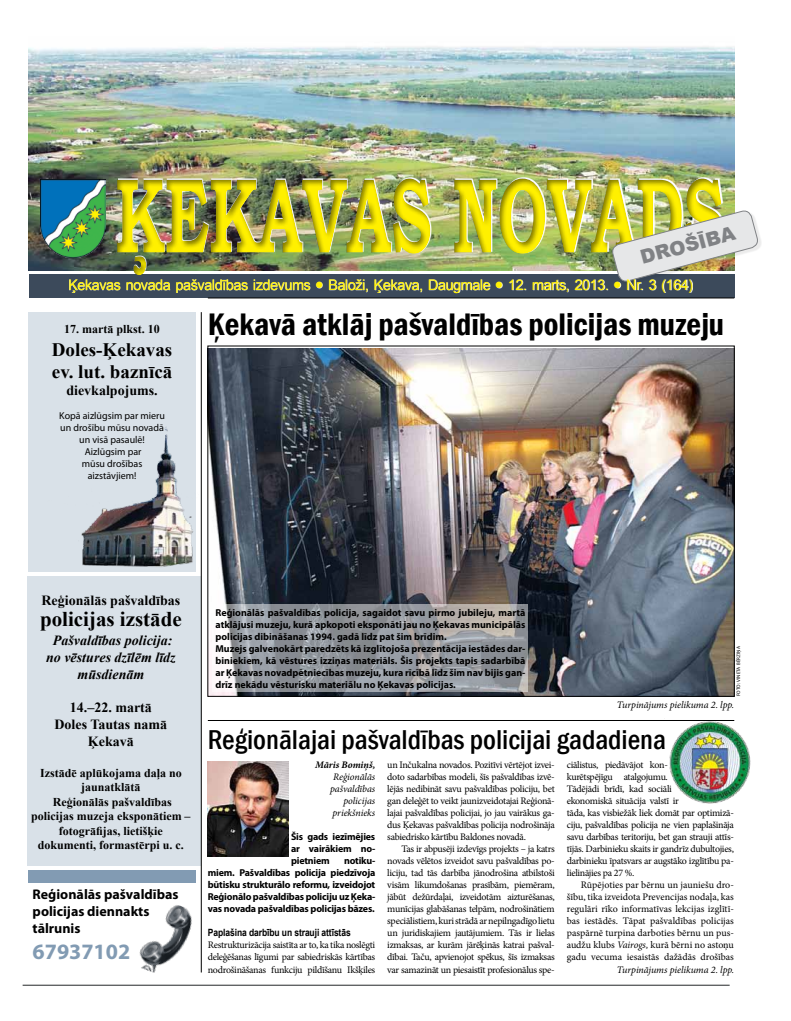
<style>
.page{position:relative;width:791px;height:1021px;background:#fff}
.page>*{position:absolute;margin:0;border:0;box-sizing:border-box;transform-origin:0 0}
.t1{font:700 106.7px "Bookman Old Style";letter-spacing:-.01em;color:#fff000;scale:.58 1}
.t2{font:600 condensed 32px "Franklin Gothic";color:#000}
.t3{font:500 condensed 28px "Franklin Gothic";color:#000}
.t4{font:700 22px "Myriad Pro";color:#829bb3}
.t5{font:700 21px "Times New Roman";color:#000}
.t6{font:900 19.4px "Arial";color:#808285}
.t7{font:700 19px/22.8px "Times New Roman";color:#000}
.t8{font:14.7px "Arial";letter-spacing:-.03em;color:#fff000}
.t9{font:700 14px/16.8px "Times New Roman";color:#000;text-align:center}
.t10{font:italic 700 14px/16.8px "Times New Roman";color:#000;text-align:center}
.t11{font:700 14px/16.8px "Myriad Pro";color:#000}
.t12{font:700 12px/14.4px "Times New Roman";color:#000;text-align:center}
.t13{font:10px/12px "Minion Pro";letter-spacing:-.03em;color:#000;text-align:justify}
.t14{font:700 10px/12px "Myriad Pro";color:#000;text-align:justify}
.t15{font:italic 10px/12px "Minion Pro";letter-spacing:-.01em;color:#000;text-align:right}
.t16{font:10px/12px "Myriad Pro";color:#000;text-align:center}
.t17{font:700 10px "Arial";letter-spacing:-.01em;color:#000;scale:.85 1}
.t18{font:italic 700 10px "Minion Pro";letter-spacing:-.005em;color:#000}
.t19{font:5px "Myriad Pro";letter-spacing:.02em;color:#000}
.s1{font-style:italic}
</style>
<div class="page">
<div style="left:28px;top:312px;width:168px;height:259px;background:#d9e1e8"></div>
<div style="left:28px;top:576px;width:173px;height:290px;background:#d9e1e8"></div>
<img style="left:28px;top:46px;width:706px;height:224px">
<hr style="left:23px;top:984px;width:707px;height:1px;background:#232729">
<div style="left:29px;top:274px;width:706px;height:24px;background:#3c4a5b"></div>
<div style="left:103px;top:138px;width:688px;height:154px;background:#000;opacity:.5"></div>
<img style="left:40px;top:180px;width:66px;height:77px">
<div style="left:614px;top:212px;width:148px;height:74px;background:#000;opacity:.08"></div>
<svg style="left:70px;top:279px;width:623px;height:14px"></svg>
<hr style="left:208px;top:298px;width:526px;height:1px;background:#000">
<img style="left:210px;top:349px;width:522px;height:345px">
<hr style="left:208px;top:720px;width:526px;height:1px;background:#000">
<svg style="left:213px;top:604px;width:315px;height:88px;background:#9ea0a5"></svg>
<img style="left:208px;top:761px;width:80px;height:95px">
<img style="left:669px;top:720px;width:82px;height:84px">
<hr style="left:201px;top:312px;width:1px;height:660px;background:#000">
<img style="left:139px;top:890px;width:63px;height:83px">
<div style="left:28px;top:870px;width:168px;height:12px;background:#829bb3"></div>
<img style="left:40px;top:427px;width:156px;height:145px">
<svg style="left:316px;top:282px;width:6px;height:6px"></svg>
<svg style="left:496px;top:282px;width:6px;height:6px"></svg>
<img style="left:611px;top:209px;width:148px;height:79px">
<h1 class="t1" style="left:115px;top:139px;width:1053px">ĶEKAVAS NOVADS</h1>
<h3 class="t6" style="left:637px;top:244px;width:99px;rotate:-15deg">DROŠĪBA</h3>
<h3 class="t8" style="left:68px;top:275px;width:626px">Ķekavas novada pašvaldības izdevums Baloži, Ķekava, Daugmale 12. marts, 2013. Nr. 3 (164)</h3>
<p class="t12" style="left:64px;top:321px;width:97px">17. martā plkst. 10</p>
<h3 class="t7" style="left:52px;top:337px;width:122px">Doles-Ķekavas ev. lut. baznīcā</h3>
<h3 class="t9" style="left:66px;top:382px;width:93px">dievkalpojums.</h3>
<p class="t16" style="left:59px;top:410px;width:107px">Kopā aizlūgsim par mieru un drošību mūsu novadā un visā pasaulē!<br>Aizlūgsim par<br>mūsu drošības aizstāvjiem!</p>
<h2 class="t2" style="left:208px;top:302px;width:518px">Ķekavā atklāj pašvaldības policijas muzeju</h2>
<h3 class="t9" style="left:41px;top:591px;width:140px">Reģionālās pašvaldības</h3>
<h3 class="t5" style="left:40px;top:604px;width:143px">policijas izstāde</h3>
<h3 class="t10" style="left:46px;top:631px;width:131px">Pašvaldības policija: no vēstures dzīlēm līdz mūsdienām</h3>
<h3 class="t9" style="left:54px;top:698px;width:114px">14.–22. martā<br>Doles Tautas namā<br>Ķekavā</h3>
<p class="t12" style="left:31px;top:765px;width:161px">Izstādē aplūkojama daļa no jaunatklātā<br>Reģionālās pašvaldības policijas muzeja eksponātiem – fotogrāfijas, lietišķie dokumenti, formastērpi u. c.</p>
<h3 class="t11" style="left:33px;top:885px;width:147px">Reģionālās pašvaldības policijas diennakts tālrunis</h3>
<h3 class="t4" style="left:33px;top:937px;width:99px">67937102</h3>
<p class="t14" style="left:215px;top:606px;width:311px;text-align:left">Reģionālās pašvaldības policija, sagaidot savu pirmo jubileju, martā atklājusi muzeju, kurā apkopoti eksponāti jau no Ķekavas municipālās policijas dibināšanas 1994. gadā līdz pat šim brīdim.<br>Muzejs galvenokārt paredzēts kā izglītojoša prezentācija iestādes dar&shy;biniekiem, kā vēstures izziņas materiāls. Šis projekts tapis sadarbībā ar Ķekavas novadpētniecības muzeju, kura rīcībā līdz šim nav bijis gan&shy;drīz nekādu vēsturisku materiālu no Ķekavas policijas.</p>
<p class="t19" style="left:735px;top:696px;width:51px;rotate:-90deg">foto: Vineta bērziņa</p>
<p class="t15" style="left:617px;top:699px;width:119px">Turpinājums pielikuma 2. lpp.</p>
<h3 class="t3" style="left:208px;top:721px;width:460px">Reģionālajai pašvaldības policijai gadadiena</h3>
<p class="t18" style="left:315px;top:758px;width:62px">Māris Bomiņš,</p>
<p class="t15" style="left:330px;top:771px;width:47px">Reģionālās pašvaldības policijas priekšnieks</p>
<p class="t14" style="left:291px;top:830px;width:86px">Šis gads iezīmējies ar vairākiem no&shy;pietniem</p>
<p class="t14" style="left:208px;top:854px;width:169px;text-indent:136px">notiku&shy;miem. Pašvaldības policija piedzīvoja būtisku strukturālo reformu, izveidojot Reģionālo pašvaldības policiju uz Ķeka&shy;vas novada pašvaldības policijas bāzes.</p>
<p class="t17" style="left:208px;top:926px;width:170px">Paplašina darbību un strauji attīstās</p>
<p class="t13" style="left:208px;top:939px;width:169px">Restrukturizācija saistīta ar to, ka tika noslēgti deleģēšanas līgumi par sabiedriskās kārtības nodrošināšanas funkciju pildīšanu Ikšķiles</p>
<p class="t13" style="left:387px;top:759px;width:169px">un Inčukalna novados. Pozitīvi vērtējot izvei&shy;doto sadarbības modeli, šīs pašvaldības izvē&shy;lējās nedibināt savu pašvaldības policiju, bet gan deleģēt to veikt jaunizveidotajai Reģionā&shy;lajai pašvaldības policijai, jo jau vairākus ga&shy;dus Ķekavas pašvaldības policija nodrošināja sabiedrisko kārtību Baldones novadā.</p>
<p class="t13" style="left:387px;top:843px;width:169px;text-indent:14px">Tas ir abpusēji izdevīgs projekts – ja katrs novads vēlētos izveidot savu pašvaldības po&shy;liciju, tad tās darbība jānodrošina atbilstoši visām likumdošanas prasībām, piemēram, jābūt dežūrdaļai, izveidotām aizturēšanas, munīcijas glabāšanas telpām, nodrošinātiem speciālistiem, kuri strādā ar nepilngadīgo lietu un juridiskajiem jautājumiem. Tās ir lielas izmaksas, ar kurām jārēķinās katrai pašval&shy;dībai. Taču, apvienojot spēkus, šīs izmaksas var samazināt un piesaistīt profesionālus spe-</p>
<p class="t13" style="left:567px;top:759px;width:169px;text-align:left">ciālistus, piedāvājot kon-<br>kurētspējīgu atalgojumu.<br>Tādējādi brīdī, kad sociāli<br>ekonomiskā situācija valstī ir<br>tāda, kas visbiežāk liek domāt par optimizā&shy;ciju, pašvaldības policija ne vien paplašināja savu darbības teritoriju, bet gan strauji attīs&shy;tījās. Darbinieku skaits ir gandrīz dubultojies, darbinieku īpatsvars ar augstāko izglītību pa&shy;lielinājies pa 27 %.</p>
<p class="t13" style="left:567px;top:879px;width:169px;text-indent:14px">Rūpējoties par bērnu un jauniešu dro&shy;šību, tika izveidota Prevencijas nodaļa, kas regulāri rīko informatīvas lekcijas izglītī&shy;bas iestādēs. Tāpat pašvaldības policijas paspārnē turpina darboties bērnu un pus&shy;audžu klubs <span class="s1">Vairogs,</span> kurā bērni no astoņu gadu vecuma iesaistās dažādās drošības</p>
<p class="t15" style="left:617px;top:963px;width:119px">Turpinājums pielikuma 2. lpp.</p>
</div>
